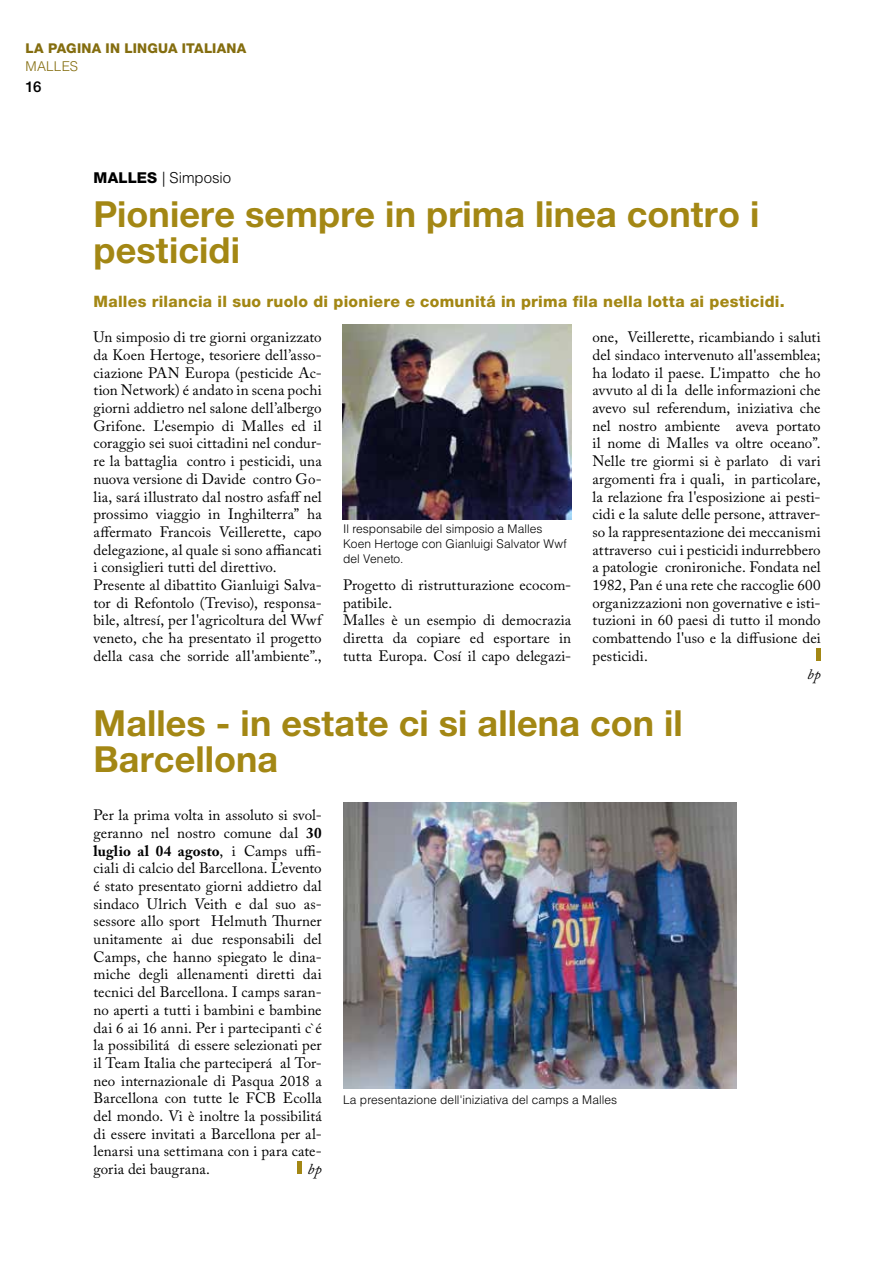
<style>
.page{position:relative;width:893px;height:1263px;background:#fff}
.page>*{position:absolute;margin:0;border:0;box-sizing:border-box;transform-origin:0 0}
.t1{font:700 36px/36px "Helvetica Neue";letter-spacing:.005em;color:#a38714}
.t2{font:800 15.75px "Helvetica Neue";letter-spacing:.015em;color:#a38714}
.t3{font:15px/17.7px "Adobe Caslon Pro";letter-spacing:.005em;color:#000}
.t4{font:300 15px "Helvetica";color:#000}
.t5{font:500 15px "Helvetica Neue";color:#000}
.t6{font:italic 15px "Adobe Caslon Pro";color:#000}
.t7{font:italic 14.25px "Adobe Caslon Pro";color:#000}
.t8{font:800 13.5px "Helvetica Neue";letter-spacing:.02em;color:#846d0f}
.t9{font:300 13.5px "Helvetica";letter-spacing:.015em;color:#846d0f}
.t10{font:300 12px/15px "Helvetica";letter-spacing:.005em;color:#000}
.s1{font-family:"Helvetica Neue";font-weight:800}
.s2{font-weight:700}
</style>
<div class="page">
<img style="left:342px;top:324px;width:229px;height:195px">
<img style="left:343px;top:802px;width:393px;height:286px">
<div style="left:816px;top:648px;width:5px;height:13px;background:#a38714"></div>
<hr style="left:298px;top:1161px;width:4px;height:13px;background:#a38714">
<p class="t8" style="left:26px;top:40px;width:222px">LA PAGINA IN LINGUA ITALIANA</p>
<p class="t9" style="left:26px;top:58px;width:54px">MALLES</p>
<p class="t5" style="left:26px;top:78px;width:17px">16</p>
<p class="t4" style="left:94px;top:168px;width:139px"><span class="s1">MALLES</span> | Simposio</p>
<h1 class="t1" style="left:94px;top:196px;width:667px">Pioniere sempre in prima linea contro i pesticidi</h1>
<p class="t2" style="left:94px;top:292px;width:693px">Malles rilancia il suo ruolo di pioniere e comunitá in prima fila nella lotta ai pesticidi.</p>
<p class="t3" style="left:94px;top:328px;width:230px">Un simposio di tre giorni organizzato da Koen Hertoge, tesoriere dell’asso&shy;ciazione PAN Europa (pesticide Ac&shy;tion Network) é andato in scena pochi giorni addietro nel salone dell’albergo Grifone. L'esempio di Malles ed il coraggio sei suoi cittadini nel condur&shy;re la battaglia contro i pesticidi, una nuova versione di Davide contro Go&shy;lia, sará illustrato dal nostro asfaff nel prossimo viaggio in Inghilterra” ha affermato Francois Veillerette, capo delegazione, al quale si sono affiancati i consiglieri tutti del direttivo.<br>Presente al dibattito Gianluigi Salva&shy;tor di Refontolo (Treviso), responsa&shy;bile, altresí, per l'agricoltura del Wwf veneto, che ha presentato il progetto della casa che sorride all'ambiente”.,</p>
<p class="t10" style="left:343px;top:521px;width:225px">Il responsabile del simposio a Malles<br>Koen Hertoge con Gianluigi Salvator Wwf del Veneto.</p>
<p class="t3" style="left:343px;top:576px;width:230px">Progetto di ristrutturazione ecocom&shy;patibile.<br>Malles è un esempio di democrazia diretta da copiare ed esportare in tutta Europa. Cosí il capo delegazi-</p>
<p class="t3" style="left:592px;top:328px;width:230px;text-align:justify">one, Veillerette, ricambiando i saluti del sindaco intervenuto all'assemblea; ha lodato il paese. L'impatto che ho avvuto al di la delle informazioni che avevo sul referendum, iniziativa che nel nostro ambiente aveva portato il nome di Malles va oltre oceano”.<br>Nelle tre giormi si è parlato di vari argomenti fra i quali, in particolare, la relazione fra l'esposizione ai pesti&shy;cidi e la salute delle persone, attraver&shy;so la rappresentazione dei meccanismi attraverso cui i pesticidi indurrebbero a patologie cronironiche. Fondata nel 1982, Pan é una rete che raccoglie 600 organizzazioni non governative e isti&shy;tuzioni in 60 paesi di tutto il mondo combattendo l'uso e la diffusione dei pesticidi.</p>
<p class="t7" style="left:807px;top:665px;width:15px">bp</p>
<h1 class="t1" style="left:94px;top:704px;width:591px">Malles - in estate ci si allena con il<br>Barcellona</h1>
<p class="t3" style="left:94px;top:806px;width:230px;text-align:justify">Per la prima volta in assoluto si svol&shy;geranno nel nostro comune dal <span class="s2">30 luglio al 04 agosto</span>, i Camps uffi&shy;ciali di calcio del Barcellona. L’evento é stato presentato giorni addietro dal sindaco Ulrich Veith e dal suo as&shy;sessore allo sport Helmuth Thurner unitamente ai due responsabili del Camps, che hanno spiegato le dina&shy;miche degli allenamenti diretti dai tecnici del Barcellona. I camps saran&shy;no aperti a tutti i bambini e bambine dai 6 ai 16 anni. Per i partecipanti c`é la possibilitá di essere selezionati per il Team Italia che parteciperá al Tor&shy;neo internazionale di Pasqua 2018 a Barcellona con tutte le FCB Ecolla del mondo. Vi è inoltre la possibilitá di essere invitati a Barcellona per al&shy;lenarsi una settimana con i para cate&shy;goria dei baugrana.</p>
<p class="t6" style="left:308px;top:1160px;width:15px">bp</p>
<p class="t10" style="left:343px;top:1092px;width:276px">La presentazione dell'iniziativa del camps a Malles</p>
</div>
